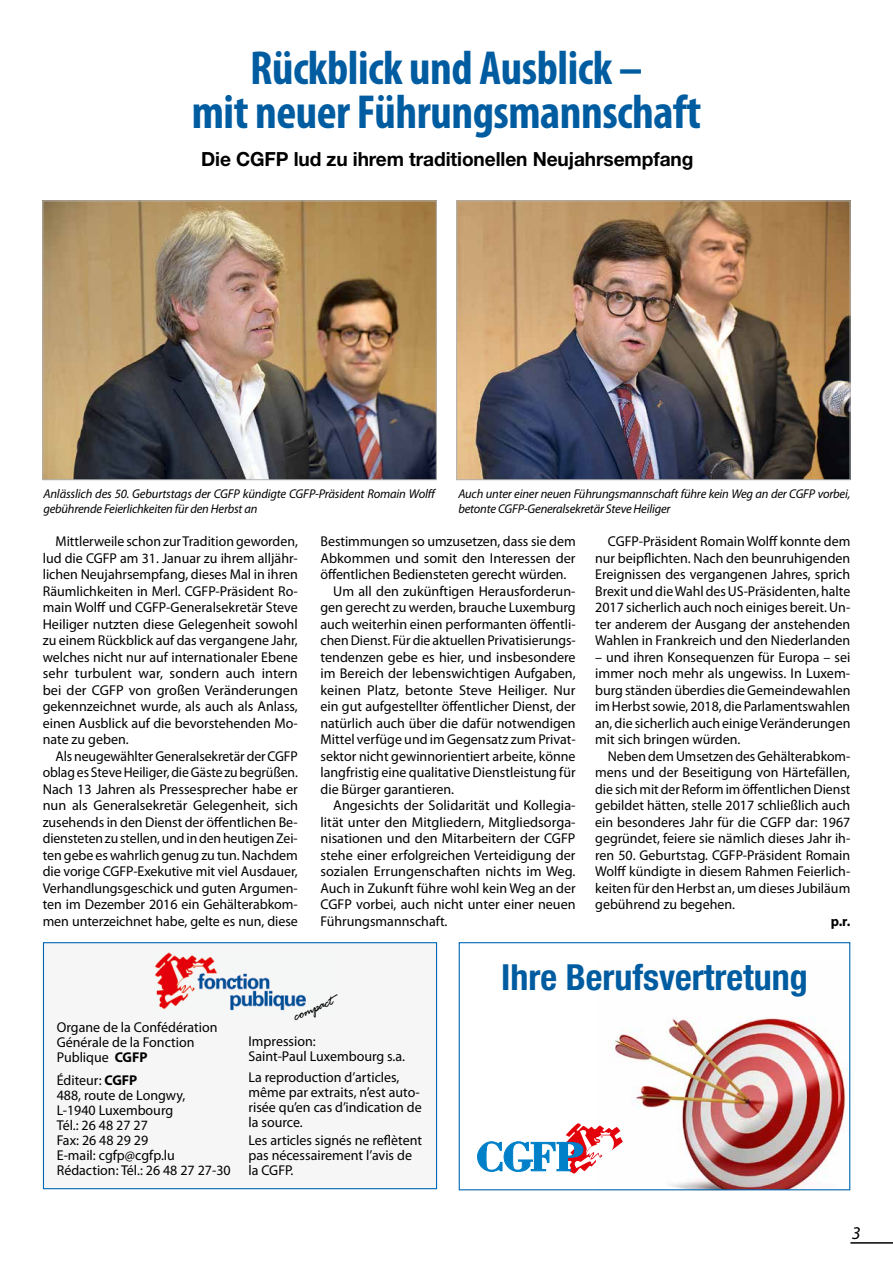
<style>
.page{position:relative;width:893px;height:1263px;background:#fff}
.page>*{position:absolute;margin:0;border:0;box-sizing:border-box;transform-origin:0 0}
.t1{font:700 condensed 48px/43.5px "Myriad Pro";letter-spacing:-.01em;color:#005ca0;text-align:center}
.t2{font:700 condensed 36px "Helvetica Neue LT Std";color:#005ca0}
.t3{font:700 19.5px "Helvetica Neue LT Std";letter-spacing:-.005em;color:#000}
.t4{font:italic 18px "Myriad Pro";color:#000}
.t5{font:italic 16.5px "Rage LT";color:#000}
.t6{font:14.25px/16.5px "Myriad Pro";color:#000}
.t7{font:14.25px/16.5px "Myriad Pro";color:#000;text-align:justify;scale:.96 1}
.t8{font:700 14.25px "Myriad Pro";color:#000}
.t9{font:italic 12.75px/15px "Myriad Pro";letter-spacing:-.015em;color:#000}
.s1{font-weight:700}
</style>
<div class="page">
<hr style="left:850px;top:1242px;width:43px;height:2px;background:#000">
<img style="left:45px;top:203px;width:390px;height:275px">
<div style="left:43px;top:201px;width:394px;height:279px;border:1px solid #b1b2b3"></div>
<img style="left:458px;top:203px;width:390px;height:275px">
<div style="left:456px;top:201px;width:394px;height:279px;border:1px solid #b1b2b3"></div>
<svg style="left:459px;top:1190px;width:390px;height:1px"></svg>
<img style="left:612px;top:1017px;width:236px;height:171px">
<div style="left:459px;top:942px;width:391px;height:248px;border:1px solid #0068b4"></div>
<div style="left:43px;top:943px;width:394px;height:246px;background:#f6f6f6"></div>
<div style="left:43px;top:942px;width:394px;height:247px;border:1px solid #0068b4"></div>
<img style="left:155px;top:952px;width:151px;height:59px">
<svg style="left:477px;top:1123px;width:146px;height:51px"></svg>
<div style="left:564px;top:1143px;width:4px;height:27px;border:1px solid #0080c8"></div>
<h1 class="t1" style="left:192px;top:46px;width:511px">Rückblick und Ausblick –<br>mit neuer Führungsmannschaft</h1>
<h3 class="t3" style="left:201px;top:147px;width:494px">Die CGFP lud zu ihrem traditionellen Neujahrsempfang</h3>
<p class="t9" style="left:43px;top:486px;width:394px">Anlässlich des 50. Geburtstags der CGFP kündigte CGFP-Präsident Romain Wolff gebührende Feierlichkeiten für den Herbst an</p>
<p class="t9" style="left:458px;top:486px;width:393px">Auch unter einer neuen Führungsmannschaft führe kein Weg an der CGFP vorbei, betonte CGFP-Generalsekretär Steve Heiliger</p>
<p class="t6" style="left:43px;top:533px;width:257px;text-align:justify;text-indent:13px">Mittlerweile schon zur Tradition geworden, lud die CGFP am 31. Januar zu ihrem alljähr&shy;lichen Neujahrsempfang, dieses Mal in ihren Räumlichkeiten in Merl. CGFP-Präsident Ro&shy;main Wolff und CGFP-Generalsekretär Steve Heiliger nutzten diese Gelegenheit sowohl zu einem Rückblick auf das vergangene Jahr, welches nicht nur auf internationaler Ebene sehr turbulent war, sondern auch intern bei der CGFP von großen Veränderungen gekennzeichnet wurde, als auch als Anlass, einen Ausblick auf die bevorstehenden Mo&shy;nate zu geben.</p>
<p class="t6" style="left:43px;top:747px;width:257px;text-align:justify;text-indent:13px">Als neugewählter Generalsekretär der CGFP oblag es Steve Heiliger, die Gäste zu begrüßen.<br>Nach 13 Jahren als Pressesprecher habe er nun als Generalsekretär Gelegenheit, sich zusehends in den Dienst der öffentlichen Be&shy;diensteten zu stellen, und in den heutigen Zei&shy;ten gebe es wahrlich genug zu tun. Nachdem die vorige CGFP-Exekutive mit viel Ausdauer, Verhandlungsgeschick und guten Argumen&shy;ten im Dezember 2016 ein Gehälterabkom&shy;men unterzeichnet habe, gelte es nun, diese</p>
<p class="t6" style="left:320px;top:533px;width:257px">Bestimmungen so umzusetzen, dass sie dem</p>
<p class="t6" style="left:320px;top:549px;width:257px">Abkommen und somit den Interessen der</p>
<p class="t6" style="left:320px;top:566px;width:247px">öffentlichen Bediensteten gerecht würden.</p>
<p class="t6" style="left:333px;top:582px;width:244px">Um all den zukünftigen Herausforderun-</p>
<p class="t6" style="left:320px;top:599px;width:257px">gen gerecht zu werden, brauche Luxemburg</p>
<p class="t6" style="left:320px;top:615px;width:257px">auch weiterhin einen performanten öffentli-</p>
<p class="t6" style="left:320px;top:632px;width:257px">chen Dienst. Für die aktuellen Privatisierungs-</p>
<p class="t6" style="left:320px;top:648px;width:257px">tendenzen gebe es hier, und insbesondere</p>
<p class="t6" style="left:320px;top:665px;width:257px">im Bereich der lebenswichtigen Aufgaben,</p>
<p class="t6" style="left:320px;top:681px;width:257px">keinen Platz, betonte Steve Heiliger. Nur</p>
<p class="t6" style="left:320px;top:698px;width:257px">ein gut aufgestellter öffentlicher Dienst, der</p>
<p class="t6" style="left:320px;top:714px;width:257px">natürlich auch über die dafür notwendigen</p>
<p class="t6" style="left:320px;top:731px;width:257px">Mittel verfüge und im Gegensatz zum Privat-</p>
<p class="t6" style="left:320px;top:747px;width:257px">sektor nicht gewinnorientiert arbeite, könne</p>
<p class="t6" style="left:320px;top:764px;width:257px">langfristig eine qualitative Dienstleistung für</p>
<p class="t6" style="left:320px;top:780px;width:135px">die Bürger garantieren.</p>
<p class="t6" style="left:333px;top:797px;width:244px">Angesichts der Solidarität und Kollegia-</p>
<p class="t6" style="left:320px;top:813px;width:257px">lität unter den Mitgliedern, Mitgliedsorga-</p>
<p class="t6" style="left:320px;top:830px;width:256px">nisationen und den Mitarbeitern der CGFP</p>
<p class="t6" style="left:320px;top:846px;width:256px">stehe einer erfolgreichen Verteidigung der</p>
<p class="t6" style="left:320px;top:863px;width:257px">sozialen Errungenschaften nichts im Weg.</p>
<p class="t6" style="left:320px;top:879px;width:257px">Auch in Zukunft führe wohl kein Weg an der</p>
<p class="t6" style="left:320px;top:896px;width:257px">CGFP vorbei, auch nicht unter einer neuen</p>
<p class="t6" style="left:320px;top:912px;width:128px">Führungsmannschaft.</p>
<p class="t6" style="left:595px;top:533px;width:257px;text-align:justify;text-indent:13px">CGFP-Präsident Romain Wolff konnte dem nur beipflichten. Nach den beunruhigenden Ereignissen des vergangenen Jahres, sprich Brexit und die Wahl des US-Präsidenten, halte 2017 sicherlich auch noch einiges bereit. Un&shy;ter anderem der Ausgang der anstehenden Wahlen in Frankreich und den Niederlanden</p>
<p class="t6" style="left:595px;top:648px;width:257px;text-align:justify">– und ihren Konsequenzen für Europa – sei immer noch mehr als ungewiss. In Luxem&shy;burg ständen überdies die Gemeindewahlen im Herbst sowie, 2018, die Parlamentswahlen an, die sicherlich auch einige Veränderungen mit sich bringen würden.</p>
<p class="t7" style="left:595px;top:747px;width:267px;text-indent:13px">Neben dem Umsetzen des Gehälterabkom&shy;mens und der Beseitigung von Härtefällen, die sich mit der Reform im öffentlichen Dienst gebildet hätten, stelle 2017 schließlich auch ein besonderes Jahr für die CGFP dar: 1967 gegründet, feiere sie nämlich dieses Jahr ih&shy;ren 50. Geburtstag. CGFP-Präsident Romain Wolff kündigte in diesem Rahmen Feierlich&shy;keiten für den Herbst an, um dieses Jubiläum gebührend zu begehen.</p>
<p class="t8" style="left:831px;top:911px;width:21px">p.r.</p>
<p class="t6" style="left:57px;top:1019px;width:162px;line-height:15px">Organe de la Confédération<br>Générale de la Fonction<br>Publique <span class="s1">CGFP</span></p>
<p class="t6" style="left:57px;top:1073px;width:175px;line-height:15px">Éditeur: <span class="s1">CGFP<br></span>488, route de Longwy,<br>L-1940 Luxembourg<br>Tél.: 26 48 27 27<br>Fax: 26 48 29 29<br>E-mail: cgfp@cgfp.lu<br>Rédaction: Tél.: 26 48 27 27-30</p>
<p class="t5" style="left:290px;top:1008px;width:44px;rotate:-24deg">compact</p>
<p class="t6" style="left:248px;top:1034px;width:158px;line-height:15px">Impression:<br>Saint-Paul Luxembourg s.a.</p>
<p class="t6" style="left:249px;top:1070px;width:175px;line-height:15px">La reproduction d’articles, même par extraits, n’est auto&shy;risée qu’en cas d’indication de la source.</p>
<p class="t6" style="left:249px;top:1133px;width:175px;line-height:15px">Les articles signés ne reflètent pas nécessairement l’avis de la CGFP.</p>
<h2 class="t2" style="left:501px;top:955px;width:308px">Ihre Berufsvertretung</h2>
<p class="t4" style="left:852px;top:1222px;width:10px">3</p>
</div>
